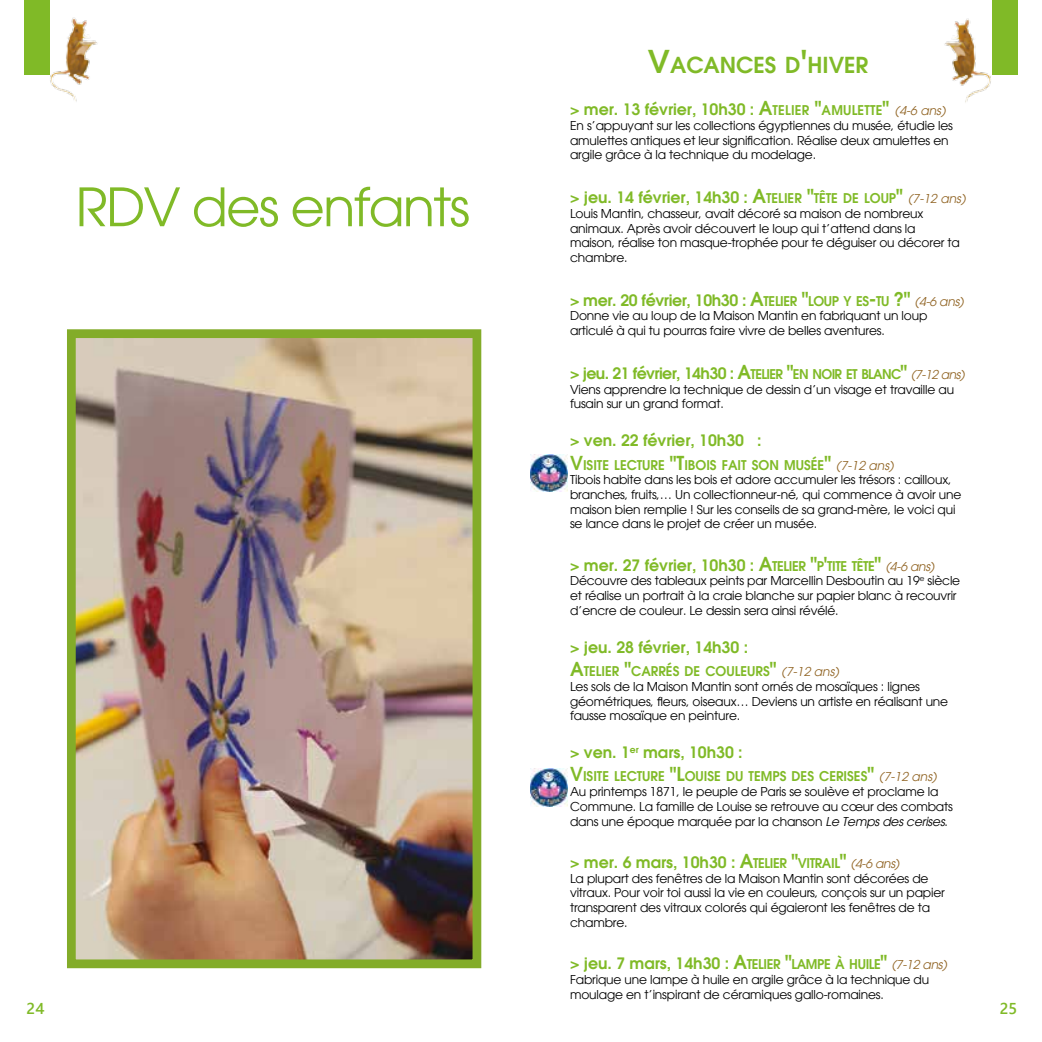
<style>
.page{position:relative;width:1042px;height:1042px;background:#fff}
.page>*{position:absolute;margin:0;border:0;box-sizing:border-box;transform-origin:0 0}
.t1{font:52.5px "Avant Garde";letter-spacing:-.03em;color:#80ba27}
.t2{font:600 22.05px "Avant Garde";color:#80ba27}
.t3{font:600 15.75px "Avant Garde";color:#80ba27}
.t4{font:600 15.75px "Avant Garde";letter-spacing:-.035em;color:#80ba27}
.t5{font:600 15.75px "Avant Garde";letter-spacing:-.02em;color:#80ba27}
.t6{font:15.75px "Webly Sleek UI Semibold";color:#80ba27}
.t7{font:600 13.47px "Avant Garde";color:#80ba27;scale:.96 1}
.t8{font:12.25px/14.7px "Avant Garde";letter-spacing:-.015em;color:#000}
.s1{font-size:31.5px}
.s2{font-size:19.25px}
.s3{font-size:13.47px}
.s4{font-weight:400;font-style:italic;font-size:12.25px;color:#926627}
.s5{font-style:italic}
</style>
<div class="page">
<img style="left:67px;top:329px;width:415px;height:640px">
<div style="left:24px;top:0;width:26px;height:75px;background:#80ba27"></div>
<img style="left:50px;top:17px;width:48px;height:85px">
<div style="left:992px;top:0;width:25px;height:75px;background:#80ba27"></div>
<img style="left:944px;top:18px;width:47px;height:85px">
<img style="left:531px;top:768px;width:36px;height:38px">
<img style="left:531px;top:454px;width:36px;height:38px">
<h2 class="t2" style="left:648px;top:50px;width:222px"><span class="s1">V</span>ACANCES D<span class="s1">'</span>HIVER</h2>
<p class="t3" style="left:570px;top:99px;width:377px">&gt; mer. 13 février, 10h30 : <span class="s2">A</span><span class="s3">TELIER</span> <span class="s2">"</span><span class="s3">AMULETTE</span><span class="s2">"</span> <span class="s4">(4-6 ans)</span></p>
<p class="t8" style="left:570px;top:118px;width:384px">En s’appuyant sur les collections égyptiennes du musée, étudie les amulettes antiques et leur signification. Réalise deux amulettes en argile grâce à la technique du modelage.</p>
<p class="t3" style="left:570px;top:187px;width:397px">&gt; jeu. 14 février, 14h30 : <span class="s2">A</span><span class="s3">TELIER</span> <span class="s2">"</span><span class="s3">TÊTE DE LOUP</span><span class="s2">"</span> <span class="s4">(7-12 ans)</span></p>
<p class="t8" style="left:570px;top:206px;width:391px">Louis Mantin, chasseur, avait décoré sa maison de nombreux animaux. Après avoir découvert le loup qui t’attend dans la maison, réalise ton masque-trophée pour te déguiser ou décorer ta chambre.</p>
<p class="t5" style="left:570px;top:289px;width:395px">&gt; mer. 20 février, 10h30 : <span class="s2">A</span><span class="s3">TELIER</span> <span class="s2">"</span><span class="s3">LOUP Y ES</span><span class="s2">-</span><span class="s3">TU</span> <span class="s2">?"</span> <span class="s4">(4-6 ans)</span></p>
<p class="t8" style="left:570px;top:309px;width:359px">Donne vie au loup de la Maison Mantin en fabriquant un loup articulé à qui tu pourras faire vivre de belles aventures.</p>
<p class="t4" style="left:570px;top:363px;width:396px">&gt; jeu. 21 février, 14h30 : <span class="s2">A</span><span class="s3">TELIER</span> <span class="s2">"</span><span class="s3">EN NOIR ET BLANC</span><span class="s2">"</span> <span class="s4">(7-12 ans)</span></p>
<p class="t8" style="left:570px;top:382px;width:385px">Viens apprendre la technique de dessin d’un visage et travaille au fusain sur un grand format.</p>
<p class="t3" style="left:570px;top:430px;width:193px">&gt; ven. 22 février, 10h30 :</p>
<p class="t7" style="left:570px;top:456px;width:338px"><span class="s2">V</span>ISITE LECTURE <span class="s2">"T</span>IBOIS FAIT SON MUSÉE<span class="s2">"</span> <span class="s4">(7-12 ans)</span></p>
<p class="t8" style="left:570px;top:472px;width:393px">Tibois habite dans les bois et adore accumuler les trésors : cailloux, branches, fruits,… Un collectionneur-né, qui commence à avoir une maison bien remplie ! Sur les conseils de sa grand-mère, le voici qui se lance dans le projet de créer un musée.</p>
<p class="t3" style="left:570px;top:554px;width:366px">&gt; mer. 27 février, 10h30 : <span class="s2">A</span><span class="s3">TELIER</span> <span class="s2">"</span><span class="s3">P</span><span class="s2">'</span><span class="s3">TITE TÊTE</span><span class="s2">"</span> <span class="s4">(4-6 ans)</span></p>
<p class="t8" style="left:570px;top:574px;width:392px">Découvre des tableaux peints par Marcellin Desboutin au 19<sup>e</sup> siècle et réalise un portrait à la craie blanche sur papier blanc à recouvrir d’encre de couleur. Le dessin sera ainsi révélé.</p>
<p class="t3" style="left:570px;top:637px;width:179px">&gt; jeu. 28 février, 14h30 :</p>
<p class="t7" style="left:570px;top:662px;width:282px"><span class="s2">A</span>TELIER <span class="s2">"</span>CARRÉS DE COULEURS<span class="s2">"</span> <span class="s4">(7-12 ans)</span></p>
<p class="t8" style="left:570px;top:679px;width:380px">Les sols de la Maison Mantin sont ornés de mosaïques : lignes géométriques, fleurs, oiseaux… Deviens un artiste en réalisant une fausse mosaïque en peinture.</p>
<p class="t3" style="left:570px;top:742px;width:174px">&gt; ven. 1<sup>er</sup> mars, 10h30 :</p>
<p class="t7" style="left:570px;top:767px;width:383px"><span class="s2">V</span>ISITE LECTURE <span class="s2">"L</span>OUISE DU TEMPS DES CERISES<span class="s2">"</span> <span class="s4">(7-12 ans)</span></p>
<p class="t8" style="left:570px;top:784px;width:384px">Au printemps 1871, le peuple de Paris se soulève et proclame la<br>Commune. La famille de Louise se retrouve au cœur des combats dans une époque marquée par la chanson <span class="s5">Le Temps des cerises</span>.</p>
<p class="t3" style="left:570px;top:851px;width:331px">&gt; mer. 6 mars, 10h30 : <span class="s2">A</span><span class="s3">TELIER</span> <span class="s2">"</span><span class="s3">VITRAIL</span><span class="s2">"</span> <span class="s4">(4-6 ans)</span></p>
<p class="t8" style="left:570px;top:871px;width:376px">La plupart des fenêtres de la Maison Mantin sont décorées de vitraux. Pour voir toi aussi la vie en couleurs, conçois sur un papier transparent des vitraux colorés qui égaieront les fenêtres de ta chambre.</p>
<p class="t3" style="left:570px;top:953px;width:378px">&gt; jeu. 7 mars, 14h30 : <span class="s2">A</span><span class="s3">TELIER</span> <span class="s2">"</span><span class="s3">LAMPE À HUILE</span><span class="s2">"</span> <span class="s4">(7-12 ans)</span></p>
<p class="t8" style="left:570px;top:972px;width:361px">Fabrique une lampe à huile en argile grâce à la technique du moulage en t’inspirant de céramiques gallo-romaines.</p>
<h1 class="t1" style="left:76px;top:176px;width:395px">RDV des enfants</h1>
<p class="t6" style="left:27px;top:996px;width:19px">24</p>
<p class="t6" style="left:999px;top:996px;width:19px">25</p>
</div>
